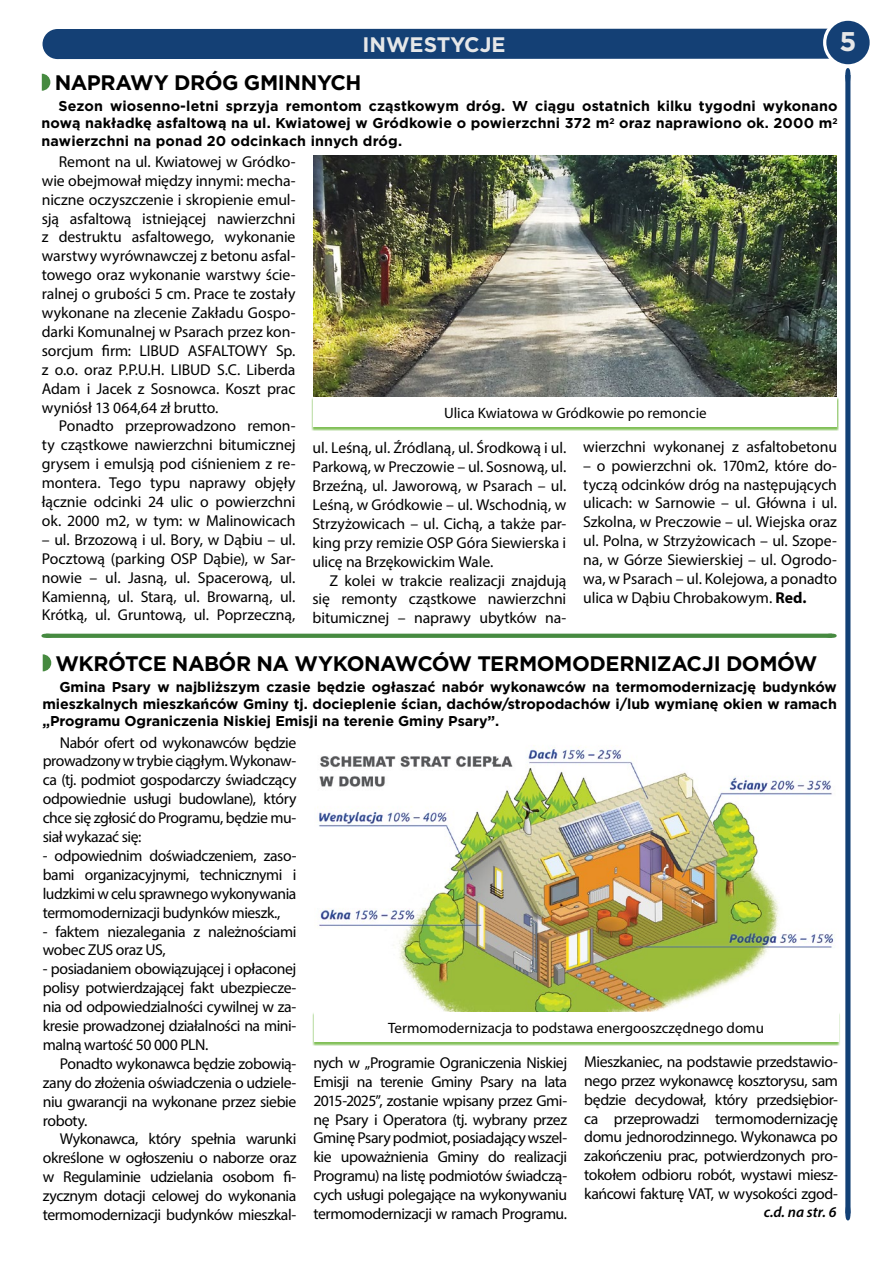
<style>
.page{position:relative;width:893px;height:1263px;background:#fff}
.page>*{position:absolute;margin:0;border:0;box-sizing:border-box;transform-origin:0 0}
.t1{font:700 27px "Gotham";color:#e6e7e8}
.t2{font:700 21px "Gotham";letter-spacing:-.02em;color:#000}
.t3{font:700 21px "Gotham";color:#e6e7e8}
.t4{font:15.75px/18.9px "Myriad Pro";letter-spacing:-.02em;color:#000;text-align:justify}
.t5{font:15px "Myriad Pro";color:#000}
.t6{font:italic 600 15px "Myriad Pro";color:#000}
.t7{font:700 14.25px/17.2px "Gotham";letter-spacing:-.005em;color:#000;text-align:justify}
.s1{font-weight:700}
</style>
<div class="page">
<div style="left:61px;top:29px;width:768px;height:30px;background:#144075"></div>
<div style="left:43px;top:29px;width:29px;height:30px;background:#144075;border-radius:50%"></div>
<div style="left:823px;top:18px;width:50px;height:49px;border:7px solid #fff;border-radius:50%"></div>
<div style="left:826px;top:21px;width:44px;height:43px;background:#144075;border-radius:50%"></div>
<svg style="left:845px;top:68px;width:5px;height:1152px;background:#234e7f"></svg>
<svg style="left:43px;top:654px;width:8px;height:17px"></svg>
<img style="left:318px;top:745px;width:517px;height:267px">
<div style="left:312px;top:1012px;width:528px;height:34px;background:#56aa1e;opacity:.75"></div>
<div style="left:314px;top:1012px;width:524px;height:30px;background:#fff"></div>
<svg style="left:42px;top:74px;width:8px;height:17px"></svg>
<img style="left:313px;top:155px;width:524px;height:242px">
<div style="left:312px;top:397px;width:527px;height:34px;background:#56aa1e;opacity:.75"></div>
<div style="left:314px;top:397px;width:523px;height:30px;background:#fff"></div>
<svg style="left:41px;top:634px;width:796px;height:4px;background:#4b8d45"></svg>
<h2 class="t3" style="left:362px;top:31px;width:41px">INWESTY</h2>
<h2 class="t3" style="left:464px;top:31px;width:40px">CJE</h2>
<h1 class="t1" style="left:839px;top:24px;width:19px">5</h1>
<h2 class="t2" style="left:55px;top:69px;width:237px">Naprawy dróg gminn</h2>
<h2 class="t2" style="left:317px;top:69px;width:46px">ych</h2>
<p class="t7" style="left:42px;top:97px;width:797px;text-indent:17px">Sezon wiosenno-letni sprzyja remontom cząstkowym dróg. W ciągu ostatnich kilku tygodni wykonano nową nakładkę asfaltową na ul. Kwiatowej w Gródkowie o powierzchni 372 m<sup>2</sup> oraz naprawiono ok. 2000 m<sup>2 </sup>nawierzchni na ponad 20 odcinkach innych dróg.</p>
<p class="t4" style="left:42px;top:152px;width:255px;text-indent:17px">Remont na ul. Kwiatowej w Gródko&shy;wie obejmował między innymi: mecha&shy;niczne oczyszczenie i skropienie emul&shy;sją asfaltową istniejącej nawierzchni z destruktu asfaltowego, wykonanie warstwy wyrównawczej z betonu asfal&shy;towego oraz wykonanie warstwy ście&shy;ralnej o grubości 5 cm. Prace te zostały wykonane na zlecenie Zakładu Gospo&shy;darki Komunalnej w Psarach przez kon&shy;sorcjum firm: LIBUD ASFALTOWY Sp. z o.o. oraz P.P.U.H. LIBUD S.C. Liberda Adam i Jacek z Sosnowca. Koszt prac wyniósł 13 064,64 zł brutto.</p>
<p class="t4" style="left:42px;top:416px;width:255px;text-indent:17px">Ponadto przeprowadzono remon&shy;ty cząstkowe nawierzchni bitumicznej grysem i emulsją pod ciśnieniem z re&shy;montera. Tego typu naprawy objęły łącznie odcinki 24 ulic o powierzchni ok. 2000 m2, w tym: w Malinowicach</p>
<p class="t4" style="left:42px;top:530px;width:255px">– ul. Brzozową i ul. Bory, w Dąbiu – ul.<br>Pocztową (parking OSP Dąbie), w Sar&shy;nowie – ul. Jasną, ul. Spacerową, ul.<br>Kamienną, ul. Starą, ul. Browarną, ul.<br>Krótką, ul. Gruntową, ul. Poprzeczną,</p>
<p class="t5" style="left:444px;top:404px;width:264px">Ulica Kwiatowa w Gródkowie po remoncie</p>
<p class="t4" style="left:313px;top:438px;width:255px">ul. Leśną, ul. Źródlaną, ul. Środkową i ul.<br>Parkową, w Preczowie – ul. Sosnową, ul.<br>Brzeźną, ul. Jaworową, w Psarach – ul.<br>Leśną, w Gródkowie – ul. Wschodnią, w Strzyżowicach – ul. Cichą, a także par&shy;king przy remizie OSP Góra Siewierska i ulicę na Brzękowickim Wale.</p>
<p class="t4" style="left:313px;top:571px;width:255px;text-indent:17px">Z kolei w trakcie realizacji znajdują się remonty cząstkowe nawierzchni bitumicznej – naprawy ubytków na-</p>
<p class="t4" style="left:583px;top:437px;width:255px">wierzchni wykonanej z asfaltobetonu</p>
<p class="t4" style="left:583px;top:456px;width:255px">– o powierzchni ok. 170m2, które do&shy;tyczą odcinków dróg na następujących ulicach: w Sarnowie – ul. Główna i ul.<br>Szkolna, w Preczowie – ul. Wiejska oraz ul. Polna, w Strzyżowicach – ul. Szope&shy;na, w Górze Siewierskiej – ul. Ogrodo&shy;wa, w Psarach – ul. Kolejowa, a ponadto ulica w Dąbiu Chrobakowym. <span class="s1">Red.</span></p>
<h2 class="t2" style="left:56px;top:649px;width:643px">Wkrótce nabór na wykonawców termomoderni zacji</h2>
<h2 class="t2" style="left:726px;top:649px;width:93px">domów</h2>
<p class="t7" style="left:43px;top:678px;width:796px;text-indent:17px">Gmina Psary w najbliższym czasie będzie ogłaszać nabór wykonawców na termomodernizację budynków mieszkalnych mieszkańców Gminy tj. docieplenie ścian, dachów/stropodachów i/lub wymianę okien w ramach „Programu Ograniczenia Niskiej Emisji na terenie Gminy Psary”.</p>
<p class="t4" style="left:43px;top:732px;width:255px;text-indent:17px">Nabór ofert od wykonawców będzie prowadzony w trybie ciągłym. Wykonaw&shy;ca (tj. podmiot gospodarczy świadczący odpowiednie usługi budowlane), który chce się zgłosić do Programu, będzie mu&shy;siał wykazać się:</p>
<p class="t4" style="left:43px;top:846px;width:255px">- odpowiednim doświadczeniem, zaso&shy;bami organizacyjnymi, technicznymi i ludzkimi w celu sprawnego wykonywania termomodernizacji budynków mieszk.,</p>
<p class="t4" style="left:43px;top:921px;width:255px">- faktem niezalegania z należnościami wobec ZUS oraz US,</p>
<p class="t4" style="left:43px;top:959px;width:255px">- posiadaniem obowiązującej i opłaconej polisy potwierdzającej fakt ubezpiecze&shy;nia od odpowiedzialności cywilnej w za&shy;kresie prowadzonej działalności na mini&shy;malną wartość 50 000 PLN.</p>
<p class="t4" style="left:43px;top:1054px;width:255px;text-indent:17px">Ponadto wykonawca będzie zobowią&shy;zany do złożenia oświadczenia o udziele&shy;niu gwarancji na wykonane przez siebie roboty.</p>
<p class="t4" style="left:43px;top:1129px;width:255px;text-indent:17px">Wykonawca, który spełnia warunki określone w ogłoszeniu o naborze oraz w Regulaminie udzielania osobom fi&shy;zycznym dotacji celowej do wykonania termomodernizacji budynków mieszkal-</p>
<p class="t5" style="left:388px;top:1019px;width:377px">Termomodernizacja to podstawa energooszczędnego domu</p>
<p class="t4" style="left:313px;top:1053px;width:255px">nych w „Programie Ograniczenia Niskiej Emisji na terenie Gminy Psary na lata 2015-2025”, zostanie wpisany przez Gmi&shy;nę Psary i Operatora (tj. wybrany przez Gminę Psary podmiot, posiadający wszel&shy;kie upoważnienia Gminy do realizacji Programu) na listę podmiotów świadczą&shy;cych usługi polegające na wykonywaniu termomodernizacji w ramach Programu.</p>
<p class="t4" style="left:584px;top:1052px;width:255px">Mieszkaniec, na podstawie przedstawio&shy;nego przez wykonawcę kosztorysu, sam będzie decydował, który przedsiębior&shy;ca przeprowadzi termomodernizację domu jednorodzinnego. Wykonawca po zakończeniu prac, potwierdzonych pro&shy;tokołem odbioru robót, wystawi miesz&shy;kańcowi fakturę VAT, w wysokości zgod-</p>
<p class="t6" style="left:764px;top:1202px;width:74px">c.d. na str. 6</p>
</div>
